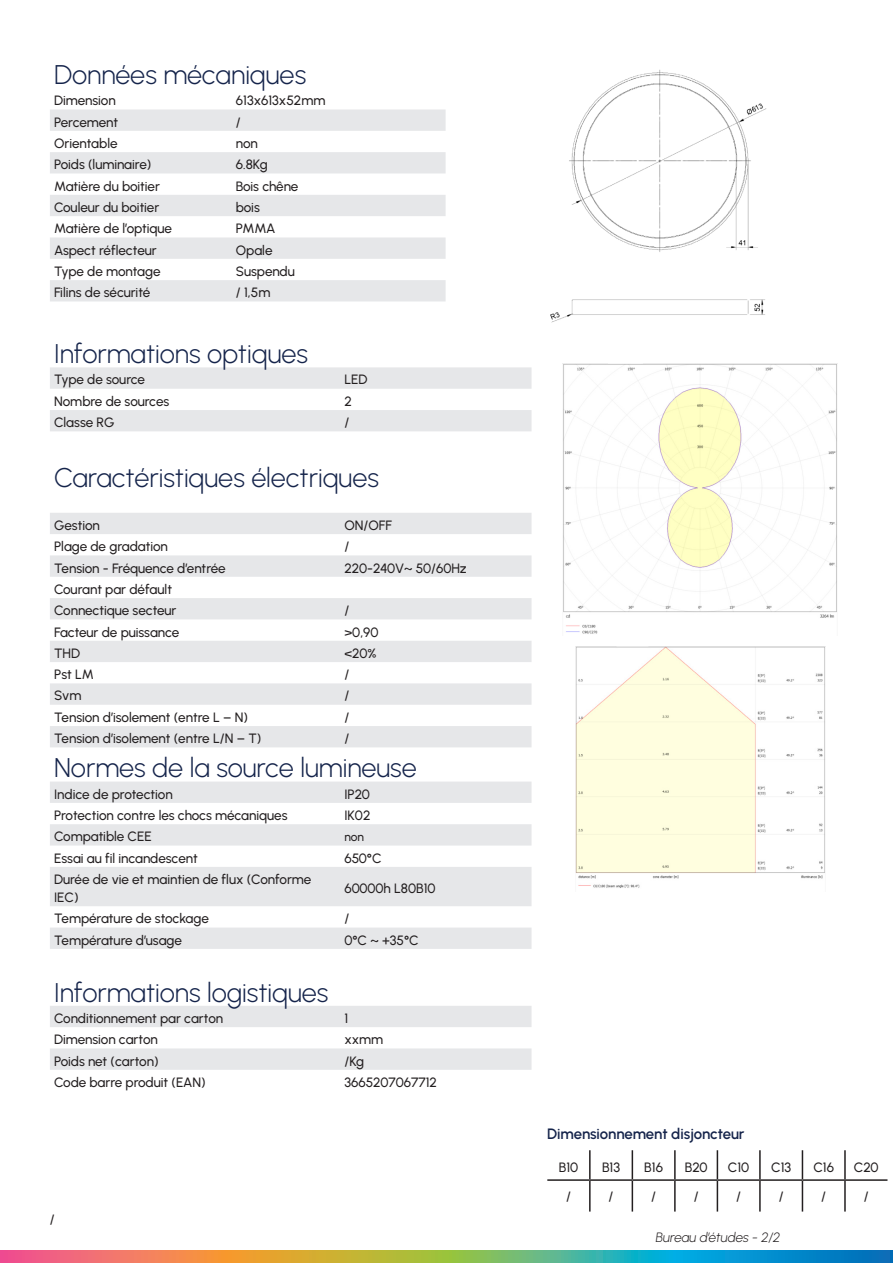
<style>
.page{position:relative;width:893px;height:1263px;background:#fff}
.page>*{position:absolute;margin:0;border:0;box-sizing:border-box;transform-origin:0 0}
.t1{font:300 27px "Urbanist";color:#15244b}
.Texte_courant{font:600 15px "Urbanist";letter-spacing:-.01em;color:#15244b}
.Texte_courant-2{font:500 13.5px/18px "Urbanist";letter-spacing:-.005em;color:#231f20}
.Texte_courant-3{font:italic 300 13.5px "Urbanist";color:#231f20}
.Texte_courant-4{font:500 12px "Urbanist";color:#231f20}
</style>
<div class="page">
<img style="left:550px;top:69px;width:217px;height:254px">
<svg style="left:50px;top:367px;width:481px;height:64px"></svg>
<svg style="left:50px;top:513px;width:481px;height:234px;fill:#e6e7e9"></svg>
<svg style="left:50px;top:781px;width:481px;height:289px"></svg>
<hr style="left:589px;top:1150px;width:2px;height:29px;background:#231f20">
<svg style="left:632px;top:1150px;width:1px;height:29px"></svg>
<hr style="left:674px;top:1150px;width:2px;height:29px;background:#231f20">
<svg style="left:717px;top:1150px;width:1px;height:29px"></svg>
<hr style="left:759px;top:1150px;width:2px;height:29px;background:#231f20">
<svg style="left:802px;top:1150px;width:1px;height:29px"></svg>
<hr style="left:844px;top:1150px;width:2px;height:29px;background:#231f20">
<hr style="left:547px;top:1179px;width:43px;height:2px;background:#231f20">
<hr style="left:590px;top:1179px;width:42px;height:2px;background:#231f20">
<hr style="left:589px;top:1181px;width:2px;height:30px;background:#231f20">
<hr style="left:632px;top:1179px;width:43px;height:2px;background:#231f20">
<hr style="left:632px;top:1181px;width:1px;height:30px;background:#231f20">
<hr style="left:675px;top:1179px;width:42px;height:2px;background:#231f20">
<hr style="left:674px;top:1181px;width:2px;height:30px;background:#231f20">
<hr style="left:717px;top:1179px;width:43px;height:2px;background:#231f20">
<hr style="left:717px;top:1181px;width:1px;height:30px;background:#231f20">
<hr style="left:760px;top:1179px;width:42px;height:2px;background:#231f20">
<hr style="left:759px;top:1181px;width:2px;height:30px;background:#231f20">
<hr style="left:802px;top:1179px;width:43px;height:2px;background:#231f20">
<hr style="left:802px;top:1181px;width:1px;height:30px;background:#231f20">
<hr style="left:845px;top:1179px;width:42px;height:2px;background:#231f20">
<hr style="left:844px;top:1181px;width:2px;height:30px;background:#231f20">
<img style="left:563px;top:363px;width:275px;height:271px">
<img style="left:575px;top:646px;width:250px;height:242px">
<svg style="left:0;top:1250px;width:893px;height:13px;background:#849a7e"></svg>
<svg style="left:50px;top:109px;width:396px;height:192px;fill:#e6e7e9"></svg>
<p class="t1" style="left:54px;top:57px;width:254px">Données mécaniques</p>
<p class="Texte_courant-2" style="left:54px;top:91px;width:63px">Dimension</p>
<p class="Texte_courant-2" style="left:236px;top:91px;width:91px">613x613x52mm</p>
<p class="Texte_courant-2" style="left:54px;top:112px;width:66px">Percement</p>
<p class="Texte_courant-2" style="left:236px;top:112px;width:6px">/</p>
<p class="Texte_courant-2" style="left:54px;top:134px;width:65px">Orientable</p>
<p class="Texte_courant-2" style="left:236px;top:134px;width:23px">non</p>
<p class="Texte_courant-2" style="left:54px;top:155px;width:99px">Poids (luminaire)</p>
<p class="Texte_courant-2" style="left:236px;top:155px;width:33px">6.8Kg</p>
<p class="Texte_courant-2" style="left:54px;top:176px;width:107px">Matière du boitier</p>
<p class="Texte_courant-2" style="left:236px;top:176px;width:64px">Bois chêne</p>
<p class="Texte_courant-2" style="left:54px;top:198px;width:107px">Couleur du boitier</p>
<p class="Texte_courant-2" style="left:236px;top:198px;width:25px">bois</p>
<p class="Texte_courant-2" style="left:54px;top:219px;width:119px">Matière de l’optique</p>
<p class="Texte_courant-2" style="left:236px;top:219px;width:41px">PMMA</p>
<p class="Texte_courant-2" style="left:54px;top:240px;width:104px">Aspect réflecteur</p>
<p class="Texte_courant-2" style="left:236px;top:240px;width:38px">Opale</p>
<p class="Texte_courant-2" style="left:54px;top:262px;width:108px">Type de montage</p>
<p class="Texte_courant-2" style="left:236px;top:262px;width:60px">Suspendu</p>
<p class="Texte_courant-2" style="left:54px;top:283px;width:98px">Filins de sécurité</p>
<p class="Texte_courant-2" style="left:236px;top:283px;width:36px">/ 1,5m</p>
<p class="t1" style="left:54px;top:336px;width:255px">Informations optiques</p>
<p class="Texte_courant-2" style="left:54px;top:370px;width:92px">Type de source</p>
<p class="Texte_courant-2" style="left:344px;top:370px;width:25px">LED</p>
<p class="Texte_courant-2" style="left:54px;top:392px;width:117px">Nombre de sources</p>
<p class="Texte_courant-2" style="left:344px;top:392px;width:9px">2</p>
<p class="Texte_courant-2" style="left:54px;top:413px;width:62px">Classe RG</p>
<p class="Texte_courant-2" style="left:344px;top:413px;width:6px">/</p>
<p class="t1" style="left:54px;top:460px;width:326px">Caractéristiques électriques</p>
<p class="Texte_courant-2" style="left:54px;top:516px;width:47px">Gestion</p>
<p class="Texte_courant-2" style="left:344px;top:516px;width:49px">ON/OFF</p>
<p class="Texte_courant-2" style="left:54px;top:537px;width:115px">Plage de gradation</p>
<p class="Texte_courant-2" style="left:344px;top:537px;width:6px">/</p>
<p class="Texte_courant-2" style="left:54px;top:558px;width:173px">Tension - Fréquence d’entrée</p>
<p class="Texte_courant-2" style="left:344px;top:558px;width:124px">220-240V~ 50/60Hz</p>
<p class="Texte_courant-2" style="left:54px;top:580px;width:119px">Courant par défault</p>
<p class="Texte_courant-2" style="left:54px;top:601px;width:124px">Connectique secteur</p>
<p class="Texte_courant-2" style="left:344px;top:601px;width:6px">/</p>
<p class="Texte_courant-2" style="left:54px;top:622px;width:127px">Facteur de puissance</p>
<p class="Texte_courant-2" style="left:344px;top:622px;width:36px">&gt;0,90</p>
<p class="Texte_courant-2" style="left:54px;top:644px;width:28px">THD</p>
<p class="Texte_courant-2" style="left:344px;top:644px;width:34px">&lt;20%</p>
<p class="Texte_courant-2" style="left:54px;top:665px;width:41px">Pst LM</p>
<p class="Texte_courant-2" style="left:344px;top:665px;width:6px">/</p>
<p class="Texte_courant-2" style="left:54px;top:686px;width:29px">Svm</p>
<p class="Texte_courant-2" style="left:344px;top:686px;width:6px">/</p>
<p class="Texte_courant-2" style="left:54px;top:708px;width:195px">Tension d’isolement (entre L – N)</p>
<p class="Texte_courant-2" style="left:344px;top:708px;width:6px">/</p>
<p class="Texte_courant-2" style="left:54px;top:729px;width:209px">Tension d’isolement (entre L/N – T)</p>
<p class="Texte_courant-2" style="left:344px;top:729px;width:6px">/</p>
<p class="t1" style="left:54px;top:750px;width:364px">Normes de la source lumineuse</p>
<p class="Texte_courant-2" style="left:54px;top:784px;width:120px">Indice de protection</p>
<p class="Texte_courant-2" style="left:344px;top:784px;width:27px">IP20</p>
<p class="Texte_courant-2" style="left:54px;top:806px;width:235px">Protection contre les chocs mécaniques</p>
<p class="Texte_courant-2" style="left:344px;top:806px;width:28px">IK02</p>
<p class="Texte_courant-2" style="left:54px;top:827px;width:99px">Compatible CEE</p>
<p class="Texte_courant-4" style="left:344px;top:828px;width:21px">non</p>
<p class="Texte_courant-2" style="left:54px;top:848px;width:145px">Essai au fil incandescent</p>
<p class="Texte_courant-2" style="left:344px;top:848px;width:39px">650°C</p>
<p class="Texte_courant-2" style="left:54px;top:870px;width:259px">Durée de vie et maintien de flux (Conforme<br>IEC)</p>
<p class="Texte_courant-2" style="left:344px;top:879px;width:93px">60000h L80B10</p>
<p class="Texte_courant-2" style="left:54px;top:909px;width:156px">Température de stockage</p>
<p class="Texte_courant-2" style="left:344px;top:909px;width:6px">/</p>
<p class="Texte_courant-2" style="left:54px;top:930px;width:129px">Température d’usage</p>
<p class="Texte_courant-2" style="left:344px;top:930px;width:76px">0°C ~ +35°C</p>
<p class="t1" style="left:54px;top:975px;width:276px">Informations logistiques</p>
<p class="Texte_courant-2" style="left:54px;top:1009px;width:171px">Conditionnement par carton</p>
<p class="Texte_courant-2" style="left:344px;top:1009px;width:5px">1</p>
<p class="Texte_courant-2" style="left:54px;top:1030px;width:105px">Dimension carton</p>
<p class="Texte_courant-2" style="left:344px;top:1030px;width:40px">xxmm</p>
<p class="Texte_courant-2" style="left:54px;top:1051px;width:106px">Poids net (carton)</p>
<p class="Texte_courant-2" style="left:344px;top:1051px;width:21px">/Kg</p>
<p class="Texte_courant-2" style="left:54px;top:1073px;width:153px">Code barre produit (EAN)</p>
<p class="Texte_courant-2" style="left:344px;top:1073px;width:94px">3665207067712</p>
<p class="Texte_courant-2" style="left:50px;top:1210px;width:6px">/</p>
<p class="Texte_courant" style="left:547px;top:1123px;width:199px">Dimensionnement disjoncteur</p>
<p class="Texte_courant-2" style="left:559px;top:1157px;width:21px">B10</p>
<p class="Texte_courant-2" style="left:602px;top:1157px;width:20px">B13</p>
<p class="Texte_courant-2" style="left:644px;top:1157px;width:20px">B16</p>
<p class="Texte_courant-2" style="left:685px;top:1157px;width:24px">B20</p>
<p class="Texte_courant-2" style="left:728px;top:1157px;width:23px">C10</p>
<p class="Texte_courant-2" style="left:771px;top:1157px;width:22px">C13</p>
<p class="Texte_courant-2" style="left:813px;top:1157px;width:22px">C16</p>
<p class="Texte_courant-2" style="left:854px;top:1157px;width:26px">C20</p>
<p class="Texte_courant-2" style="left:566px;top:1187px;width:6px">/</p>
<p class="Texte_courant-2" style="left:609px;top:1187px;width:6px">/</p>
<p class="Texte_courant-2" style="left:651px;top:1187px;width:6px">/</p>
<p class="Texte_courant-2" style="left:694px;top:1187px;width:6px">/</p>
<p class="Texte_courant-2" style="left:736px;top:1187px;width:6px">/</p>
<p class="Texte_courant-2" style="left:779px;top:1187px;width:6px">/</p>
<p class="Texte_courant-2" style="left:821px;top:1187px;width:6px">/</p>
<p class="Texte_courant-2" style="left:864px;top:1187px;width:6px">/</p>
<p class="Texte_courant-3" style="left:656px;top:1228px;width:126px">Bureau d’études - 2/2</p>
</div>
